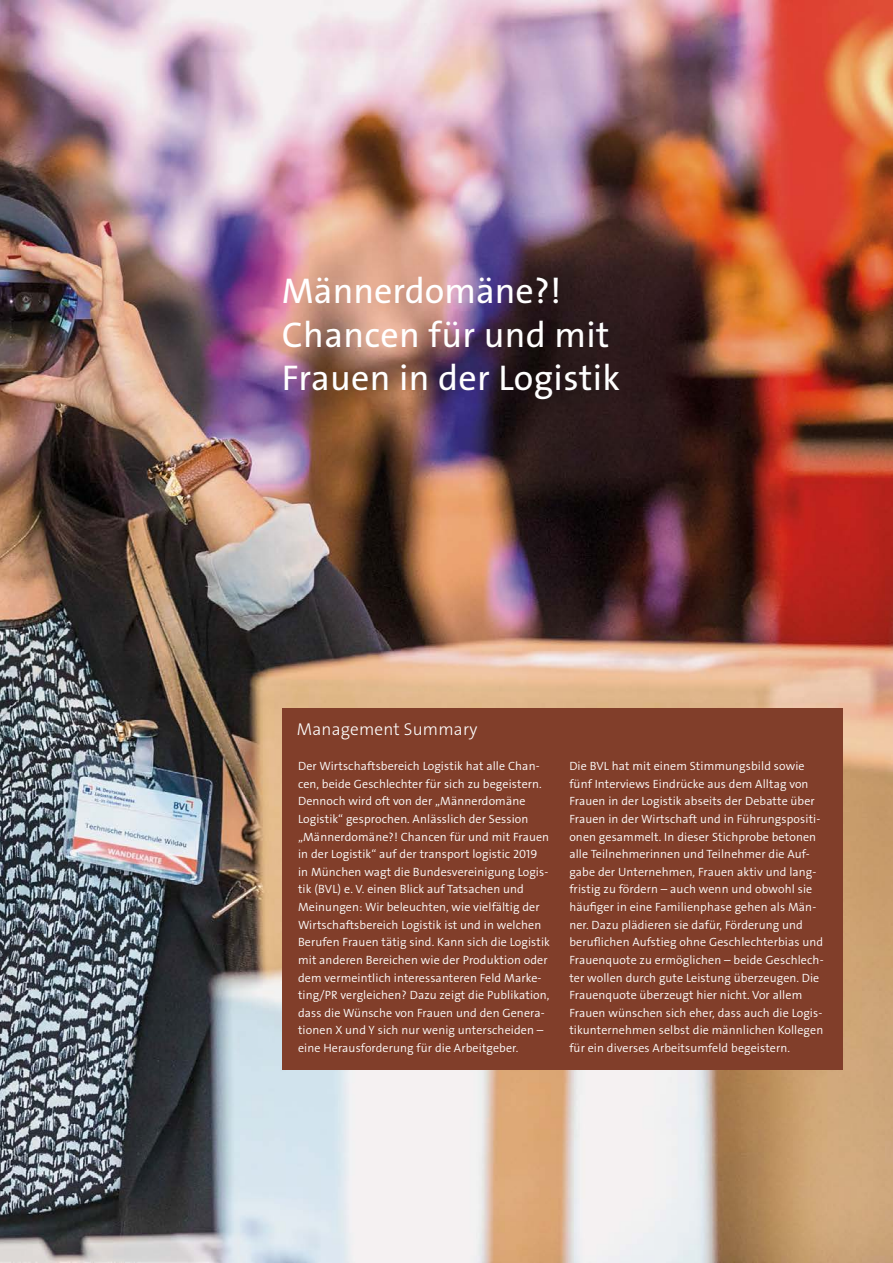
<style>
.page{position:relative;width:893px;height:1263px;background:#fff}
.page>*{position:absolute;margin:0;border:0;box-sizing:border-box;transform-origin:0 0}
.Überschrift_20_bronz{font:36px/43.2px "The Sans LP5 Plain";letter-spacing:.01em;color:#fff}
.Überschrift_20_blau{font:36px "The Sans LP5 Plain";color:#fff}
.Unter-Überschrift_11{font:17.25px "The Sans LP3 Lig";letter-spacing:.01em;color:#fff}
.Norm_8_Text{font:12px/17.7px "The Sans LP4 Se Lig";letter-spacing:.01em;color:#fff}
</style>
<div class="page">
<img style="left:0;top:0;width:893px;height:1263px">
<div style="left:282px;top:708px;width:560px;height:362px;background:#813e2a"></div>
<p class="Überschrift_20_blau" style="left:282px;top:268px;width:281px">Männerdomäne?!</p>
<p class="Überschrift_20_bronz" style="left:282px;top:313px;width:340px">Chancen für und mit<br>Frauen in der Logistik</p>
<p class="Unter-Überschrift_11" style="left:297px;top:718px;width:182px">Management Summary</p>
<p class="Norm_8_Text" style="left:298px;top:757px;width:254px">Der Wirtschaftsbereich Logistik hat alle Chan&shy;cen, beide Geschlechter für sich zu begeistern.<br>Dennoch wird oft von der „Männerdomäne Logistik“ gesprochen. Anlässlich der Session „Männerdomäne?! Chancen für und mit Frauen in der Logistik“ auf der transport logistic 2019 in München wagt die Bundesvereinigung Logis&shy;tik (BVL) e. V. einen Blick auf Tatsachen und Meinungen: Wir beleuchten, wie vielfältig der Wirtschaftsbereich Logistik ist und in welchen Berufen Frauen tätig sind. Kann sich die Logistik mit anderen Bereichen wie der Produktion oder dem vermeintlich interessanteren Feld Marke&shy;ting/PR vergleichen? Dazu zeigt die Publikation, dass die Wünsche von Frauen und den Genera&shy;tionen X und Y sich nur wenig unterscheiden – eine Herausforderung für die Arbeitgeber.</p>
<p class="Norm_8_Text" style="left:569px;top:757px;width:256px">Die BVL hat mit einem Stimmungsbild sowie fünf Interviews Eindrücke aus dem Alltag von Frauen in der Logistik abseits der Debatte über Frauen in der Wirtschaft und in Führungspositi&shy;onen gesammelt. In dieser Stichprobe betonen alle Teilnehmerinnen und Teilnehmer die Auf&shy;gabe der Unternehmen, Frauen aktiv und lang&shy;fristig zu fördern – auch wenn und obwohl sie häufiger in eine Familienphase gehen als Män&shy;ner. Dazu plädieren sie dafür, Förderung und beruflichen Aufstieg ohne Geschlechterbias und Frauenquote zu ermöglichen – beide Geschlech&shy;ter wollen durch gute Leistung überzeugen. Die Frauenquote überzeugt hier nicht. Vor allem Frauen wünschen sich eher, dass auch die Logis&shy;tikunternehmen selbst die männlichen Kollegen für ein diverses Arbeitsumfeld begeistern.</p>
</div>
